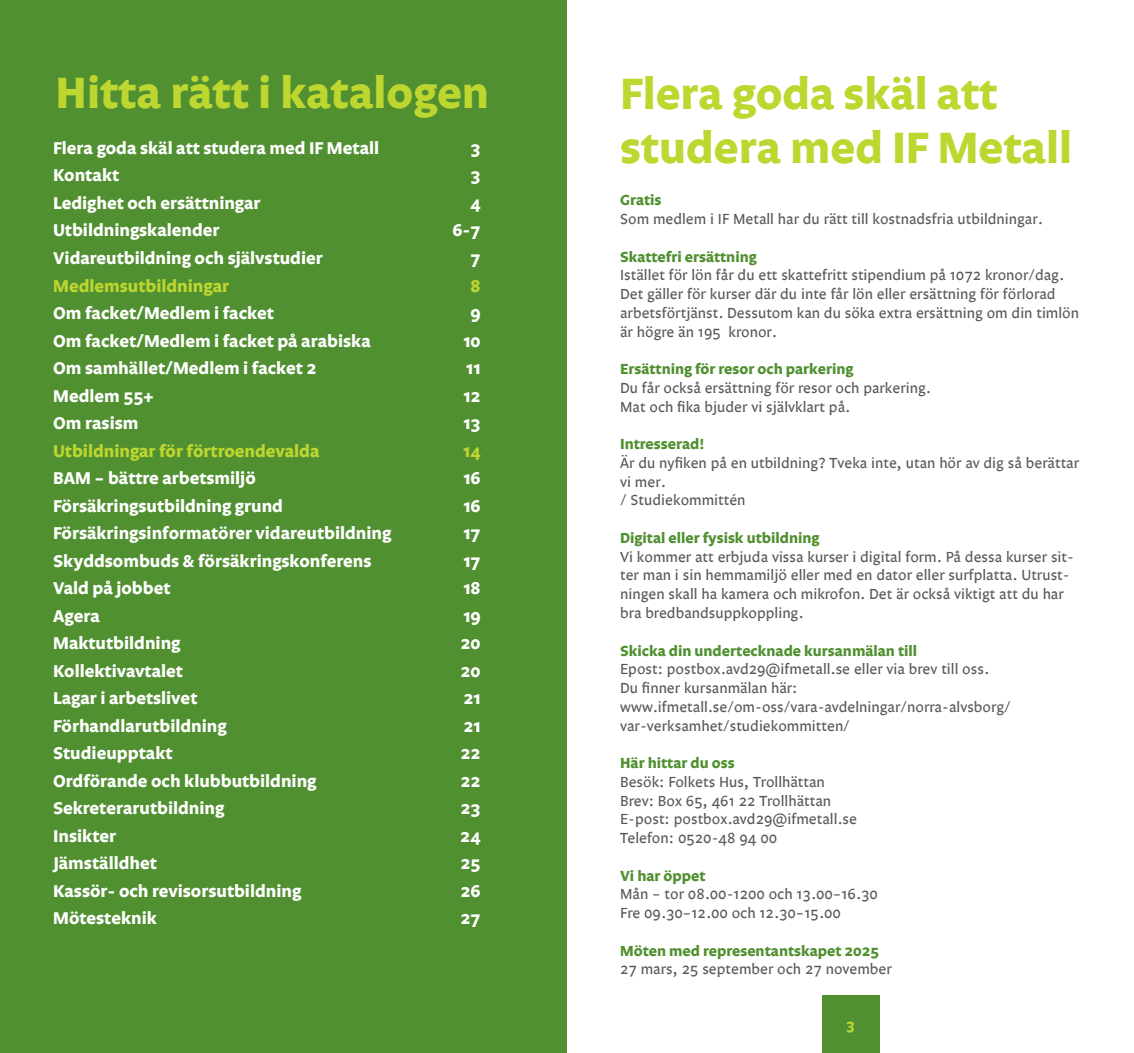
<style>
.page{position:relative;width:1134px;height:1053px;background:#fff}
.page>*{position:absolute;margin:0;border:0;box-sizing:border-box;transform-origin:0 0}
.t1{font:700 45px/54px "Legato";color:#bed630}
.t2{font:700 17.5px "Legato";color:#fff}
.t3{font:700 17.5px "Legato";color:#bed630}
.t4{font:15px/18.8px "Legato";color:#57585a}
.t5{font:700 15px "Legato";color:#509030}
.t6{font:700 15px "Legato";color:#bed630}
</style>
<div class="page">
<div style="left:822px;top:994px;width:57px;height:58px;background:#509030"></div>
<div style="left:0;top:0;width:567px;height:1052px;background:#509030"></div>
<h1 class="t1" style="left:56px;top:68px;width:435px">Hitta rätt i katalogen</h1>
<p class="t2" style="left:53px;top:138px;width:328px">Flera goda skäl att studera med IF Metall</p>
<p class="t2" style="left:471px;top:138px;width:12px">3</p>
<p class="t2" style="left:53px;top:165px;width:68px">Kontakt</p>
<p class="t2" style="left:471px;top:165px;width:12px">3</p>
<p class="t2" style="left:53px;top:193px;width:209px">Ledighet och ersättningar</p>
<p class="t2" style="left:470px;top:193px;width:12px">4</p>
<p class="t2" style="left:53px;top:220px;width:168px">Utbildningskalender</p>
<p class="t2" style="left:452px;top:220px;width:30px">6-7</p>
<p class="t2" style="left:53px;top:248px;width:271px">Vidareutbildning och självstudier</p>
<p class="t2" style="left:471px;top:248px;width:12px">7</p>
<p class="t3" style="left:53px;top:275px;width:177px">Medlemsutbildningar</p>
<p class="t3" style="left:471px;top:275px;width:12px">8</p>
<p class="t2" style="left:53px;top:303px;width:222px">Om facket/Medlem i facket</p>
<p class="t2" style="left:471px;top:303px;width:12px">9</p>
<p class="t2" style="left:53px;top:330px;width:319px">Om facket/Medlem i facket på arabiska</p>
<p class="t2" style="left:463px;top:330px;width:19px">10</p>
<p class="t2" style="left:53px;top:358px;width:265px">Om samhället/Medlem i facket 2</p>
<p class="t2" style="left:466px;top:358px;width:16px">11</p>
<p class="t2" style="left:53px;top:385px;width:102px">Medlem 55+</p>
<p class="t2" style="left:463px;top:385px;width:19px">12</p>
<p class="t2" style="left:53px;top:413px;width:87px">Om rasism</p>
<p class="t2" style="left:463px;top:413px;width:19px">13</p>
<p class="t3" style="left:53px;top:440px;width:268px">Utbildningar för förtroendevalda</p>
<p class="t3" style="left:463px;top:440px;width:19px">14</p>
<p class="t2" style="left:53px;top:468px;width:204px">BAM – bättre arbetsmiljö</p>
<p class="t2" style="left:463px;top:468px;width:19px">16</p>
<p class="t2" style="left:53px;top:495px;width:231px">Försäkringsutbildning grund</p>
<p class="t2" style="left:463px;top:495px;width:19px">16</p>
<p class="t2" style="left:53px;top:523px;width:340px">Försäkringsinformatörer vidareutbildning</p>
<p class="t2" style="left:463px;top:523px;width:19px">17</p>
<p class="t2" style="left:53px;top:550px;width:320px">Skyddsombuds &amp; försäkringskonferens</p>
<p class="t2" style="left:463px;top:550px;width:19px">17</p>
<p class="t2" style="left:53px;top:578px;width:119px">Vald på jobbet</p>
<p class="t2" style="left:463px;top:578px;width:19px">18</p>
<p class="t2" style="left:53px;top:605px;width:48px">Agera</p>
<p class="t2" style="left:463px;top:605px;width:19px">19</p>
<p class="t2" style="left:53px;top:633px;width:129px">Maktutbildning</p>
<p class="t2" style="left:460px;top:633px;width:22px">20</p>
<p class="t2" style="left:53px;top:660px;width:131px">Kollektivavtalet</p>
<p class="t2" style="left:460px;top:660px;width:22px">20</p>
<p class="t2" style="left:53px;top:688px;width:146px">Lagar i arbetslivet</p>
<p class="t2" style="left:463px;top:688px;width:19px">21</p>
<p class="t2" style="left:53px;top:715px;width:175px">Förhandlarutbildning</p>
<p class="t2" style="left:463px;top:715px;width:19px">21</p>
<p class="t2" style="left:53px;top:743px;width:121px">Studieupptakt</p>
<p class="t2" style="left:460px;top:743px;width:22px">22</p>
<p class="t2" style="left:53px;top:770px;width:265px">Ordförande och klubbutbildning</p>
<p class="t2" style="left:460px;top:770px;width:22px">22</p>
<p class="t2" style="left:53px;top:798px;width:173px">Sekreterarutbildning</p>
<p class="t2" style="left:460px;top:798px;width:22px">23</p>
<p class="t2" style="left:53px;top:825px;width:64px">Insikter</p>
<p class="t2" style="left:460px;top:825px;width:22px">24</p>
<p class="t2" style="left:53px;top:853px;width:105px">Jämställdhet</p>
<p class="t2" style="left:460px;top:853px;width:22px">25</p>
<p class="t2" style="left:53px;top:880px;width:250px">Kassör- och revisorsutbildning</p>
<p class="t2" style="left:460px;top:880px;width:22px">26</p>
<p class="t2" style="left:53px;top:908px;width:105px">Mötesteknik</p>
<p class="t2" style="left:460px;top:908px;width:22px">27</p>
<h1 class="t1" style="left:620px;top:69px;width:453px">Flera goda skäl att studera med IF Metall</h1>
<p class="t5" style="left:620px;top:191px;width:43px">Gratis</p>
<p class="t4" style="left:620px;top:210px;width:424px">Som medlem i IF Metall har du rätt till kostnadsfria utbildningar.</p>
<p class="t5" style="left:620px;top:248px;width:138px">Skattefri ersättning</p>
<p class="t4" style="left:620px;top:266px;width:460px">Istället för lön får du ett skattefritt stipendium på 1072 kronor/dag.<br>Det gäller för kurser där du inte får lön eller ersättning för förlorad arbetsförtjänst. Dessutom kan du söka extra ersättning om din timlön är högre än 195 kronor.</p>
<p class="t5" style="left:620px;top:360px;width:235px">Ersättning för resor och parkering</p>
<p class="t4" style="left:620px;top:379px;width:312px">Du får också ersättning för resor och parkering.<br>Mat och fika bjuder vi självklart på.</p>
<p class="t5" style="left:620px;top:435px;width:86px">Intresserad!</p>
<p class="t4" style="left:620px;top:454px;width:460px">Är du nyfiken på en utbildning? Tveka inte, utan hör av dig så berättar vi mer.<br>/ Studiekommittén</p>
<p class="t5" style="left:620px;top:529px;width:201px">Digital eller fysisk utbildning</p>
<p class="t4" style="left:620px;top:548px;width:455px">Vi kommer att erbjuda vissa kurser i digital form. På dessa kurser sit&shy;ter man i sin hemmamiljö eller med en dator eller surfplatta. Utrust&shy;ningen skall ha kamera och mikrofon. Det är också viktigt att du har bra bredbandsuppkoppling.</p>
<p class="t5" style="left:620px;top:641px;width:298px">Skicka din undertecknade kursanmälan till</p>
<p class="t4" style="left:620px;top:660px;width:392px">Epost: postbox.avd29@ifmetall.se eller via brev till oss.<br>Du finner kursanmälan här: www.ifmetall.se/om-oss/vara-avdelningar/norra-alvsborg/ var-verksamhet/studiekommitten/</p>
<p class="t5" style="left:620px;top:754px;width:116px">Här hittar du oss</p>
<p class="t4" style="left:620px;top:773px;width:238px">Besök: Folkets Hus, Trollhättan<br>Brev: Box 65, 461 22 Trollhättan<br>E-post: postbox.avd29@ifmetall.se<br>Telefon: 0520-48 94 00</p>
<p class="t5" style="left:620px;top:866px;width:87px">Vi har öppet</p>
<p class="t4" style="left:620px;top:885px;width:259px">Mån – tor 08.00-1200 och 13.00–16.30<br>Fre 09.30–12.00 och 12.30–15.00</p>
<p class="t5" style="left:620px;top:941px;width:260px">Möten med representantskapet 2025</p>
<p class="t4" style="left:620px;top:960px;width:273px">27 mars, 25 september och 27 november</p>
<p class="t6" style="left:846px;top:1015px;width:10px">3</p>
</div>
